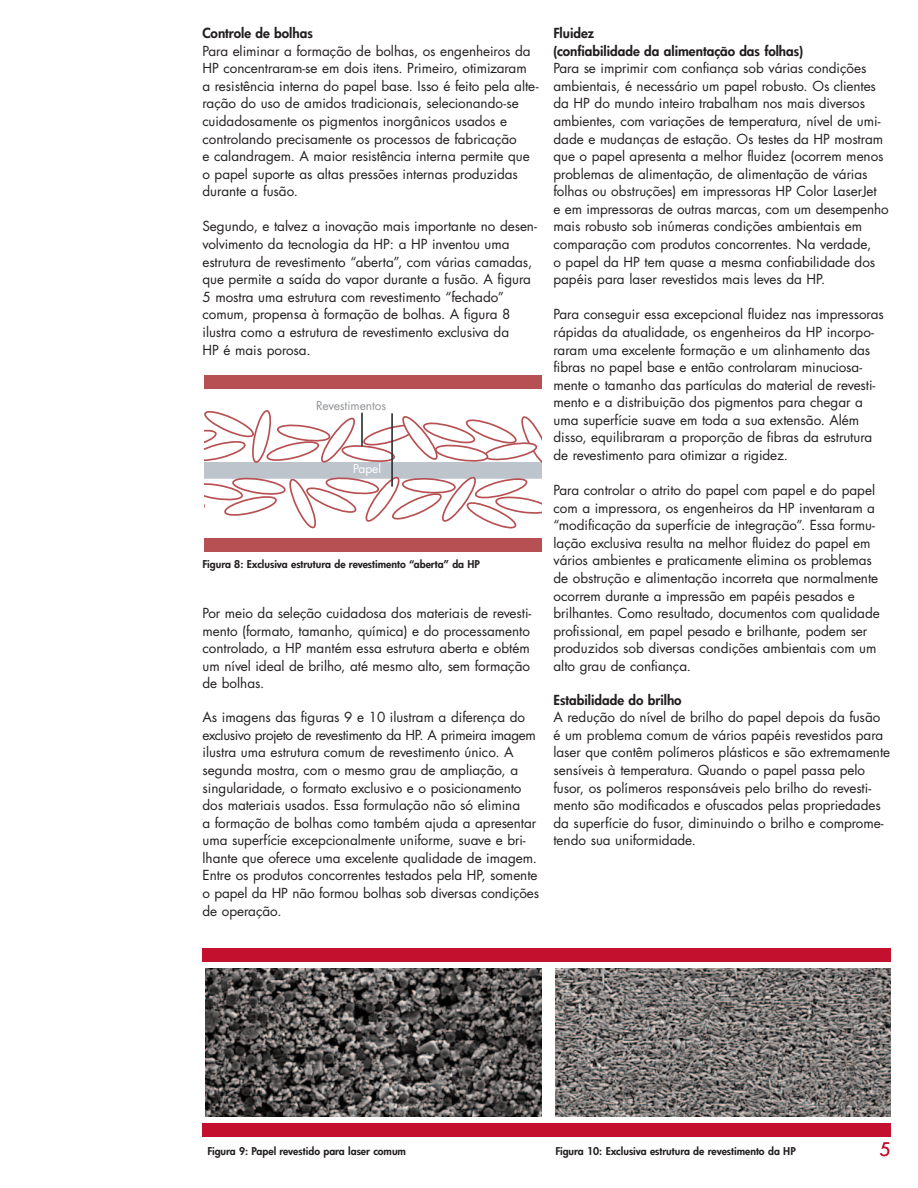
<style>
.page{position:relative;width:918px;height:1188px;background:#fff}
.page>*{position:absolute;margin:0;border:0;box-sizing:border-box;transform-origin:0 0}
.t1{font:18px "Futura";color:#c3102f}
.t2{font:13.5px/17.5px "Futura";letter-spacing:-.005em;color:#231f20}
.t3{font:800 13.5px/17.5px "Futura";color:#231f20}
.t4{font:12px "Futura";letter-spacing:-.005em;color:#939598}
.t5{font:12px "Futura";letter-spacing:-.005em;color:#fff}
.t6{font:800 10.5px "Futura";color:#231f20}
</style>
<div class="page">
<img style="left:206px;top:968px;width:336px;height:148px">
<img style="left:555px;top:968px;width:336px;height:148px">
<div style="left:202px;top:949px;width:689px;height:13px;background:#c3102f"></div>
<div style="left:202px;top:1124px;width:689px;height:13px;background:#c3102f"></div>
<div style="left:204px;top:462px;width:338px;height:17px;background:#bdc4cc"></div>
<svg style="left:204px;top:410px;width:338px;height:53px"></svg>
<svg style="left:204px;top:476px;width:338px;height:53px"></svg>
<hr style="left:391px;top:413px;width:2px;height:74px;background:#323436">
<hr style="left:361px;top:413px;width:2px;height:33px;background:#323436">
<div style="left:204px;top:538px;width:338px;height:14px;background:#b75052"></div>
<div style="left:204px;top:375px;width:338px;height:13px;background:#b75052"></div>
<p class="t3" style="left:202px;top:26px;width:112px">Controle de bolhas</p>
<p class="t2" style="left:202px;top:43px;width:338px">Para eliminar a formação de bolhas, os engenheiros da HP concentraram-se em dois itens. Primeiro, otimizaram<br>a resistência interna do papel base. Isso é feito pela alte&shy;ração do uso de amidos tradicionais, selecionando-se cuidadosamente os pigmentos inorgânicos usados e controlando precisamente os processos de fabricação<br>e calandragem. A maior resistência interna permite que o papel suporte as altas pressões internas produzidas durante a fusão.</p>
<p class="t2" style="left:202px;top:219px;width:336px">Segundo, e talvez a inovação mais importante no desen&shy;volvimento da tecnologia da HP: a HP inventou uma estrutura de revestimento “aberta”, com várias camadas, que permite a saída do vapor durante a fusão. A figura 5 mostra uma estrutura com revestimento “fechado” comum, propensa à formação de bolhas. A figura 8 ilustra como a estrutura de revestimento exclusiva da<br>HP é mais porosa.</p>
<p class="t4" style="left:316px;top:400px;width:72px">Revestimentos</p>
<p class="t5" style="left:353px;top:463px;width:29px">Papel</p>
<p class="t6" style="left:203px;top:559px;width:279px">Figura 8: Exclusiva estrutura de revestimento “aberta” da HP</p>
<p class="t2" style="left:202px;top:606px;width:330px;text-align:justify">Por meio da seleção cuidadosa dos materiais de revesti&shy;mento (formato, tamanho, química) e do processamento controlado, a HP mantém essa estrutura aberta e obtém um nível ideal de brilho, até mesmo alto, sem formação de bolhas.</p>
<p class="t2" style="left:202px;top:710px;width:338px">As imagens das figuras 9 e 10 ilustram a diferença do exclusivo projeto de revestimento da HP. A primeira imagem ilustra uma estrutura comum de revestimento único. A segunda mostra, com o mesmo grau de ampliação, a singularidade, o formato exclusivo e o posicionamento dos materiais usados. Essa formulação não só elimina<br>a formação de bolhas como também ajuda a apresentar uma superfície excepcionalmente uniforme, suave e bri&shy;lhante que oferece uma excelente qualidade de imagem.<br>Entre os produtos concorrentes testados pela HP, somente o papel da HP não formou bolhas sob diversas condições de operação.</p>
<p class="t3" style="left:553px;top:26px;width:251px">Fluidez<br>(confiabilidade da alimentação das folhas)</p>
<p class="t2" style="left:553px;top:61px;width:337px">Para se imprimir com confiança sob várias condições ambientais, é necessário um papel robusto. Os clientes da HP do mundo inteiro trabalham nos mais diversos ambientes, com variações de temperatura, nível de umi&shy;dade e mudanças de estação. Os testes da HP mostram que o papel apresenta a melhor fluidez (ocorrem menos problemas de alimentação, de alimentação de várias folhas ou obstruções) em impressoras HP Color LaserJet<br>e em impressoras de outras marcas, com um desempenho mais robusto sob inúmeras condições ambientais em comparação com produtos concorrentes. Na verdade,<br>o papel da HP tem quase a mesma confiabilidade dos papéis para laser revestidos mais leves da HP.</p>
<p class="t2" style="left:553px;top:307px;width:332px">Para conseguir essa excepcional fluidez nas impressoras rápidas da atualidade, os engenheiros da HP incorpo&shy;raram uma excelente formação e um alinhamento das fibras no papel base e então controlaram minuciosa&shy;mente o tamanho das partículas do material de revesti&shy;mento e a distribuição dos pigmentos para chegar a uma superfície suave em toda a sua extensão. Além disso, equilibraram a proporção de fibras da estrutura de revestimento para otimizar a rigidez.</p>
<p class="t2" style="left:553px;top:483px;width:328px">Para controlar o atrito do papel com papel e do papel com a impressora, os engenheiros da HP inventaram a “modificação da superfície de integração”. Essa formu&shy;lação exclusiva resulta na melhor fluidez do papel em vários ambientes e praticamente elimina os problemas de obstrução e alimentação incorreta que normalmente ocorrem durante a impressão em papéis pesados e brilhantes. Como resultado, documentos com qualidade profissional, em papel pesado e brilhante, podem ser produzidos sob diversas condições ambientais com um alto grau de confiança.</p>
<p class="t3" style="left:553px;top:692px;width:130px">Estabilidade do brilho</p>
<p class="t2" style="left:553px;top:710px;width:338px">A redução do nível de brilho do papel depois da fusão é um problema comum de vários papéis revestidos para laser que contêm polímeros plásticos e são extremamente sensíveis à temperatura. Quando o papel passa pelo fusor, os polímeros responsáveis pelo brilho do revesti&shy;mento são modificados e ofuscados pelas propriedades da superfície do fusor, diminuindo o brilho e comprome&shy;tendo sua uniformidade.</p>
<p class="t6" style="left:207px;top:1146px;width:200px">Figura 9: Papel revestido para laser comum</p>
<p class="t6" style="left:555px;top:1146px;width:242px">Figura 10: Exclusiva estrutura de revestimento da HP</p>
<h1 class="t1" style="left:880px;top:1141px;width:13px">5</h1>
</div>
